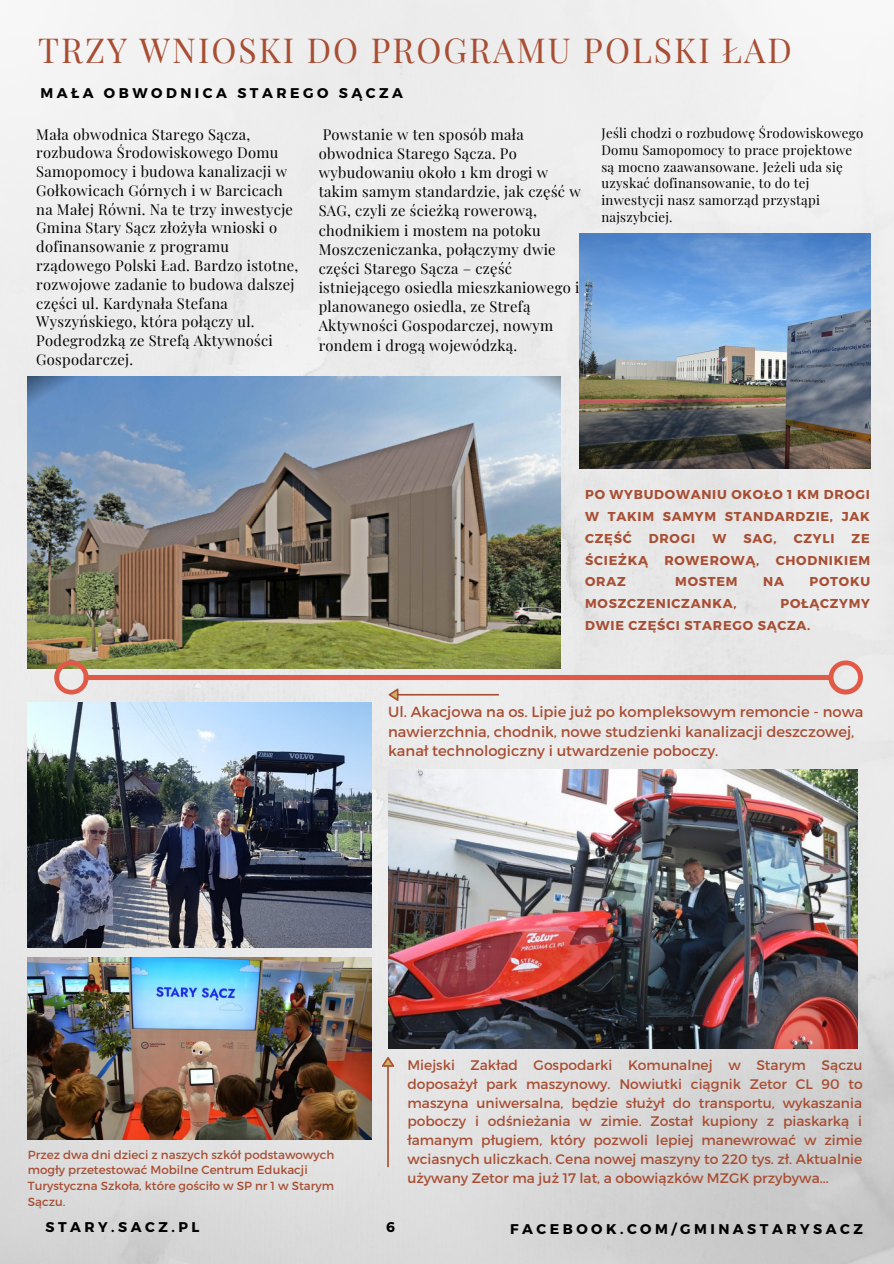
<style>
.page{position:relative;width:894px;height:1264px;background:#fff}
.page>*{position:absolute;margin:0;border:0;box-sizing:border-box;transform-origin:0 0}
.t1{font:33.75px "Playfair Display";letter-spacing:.06em;color:#a84e33}
.t2{font:14.7px/18.8px "Playfair Display";letter-spacing:.02em;color:#000}
.t3{font:14.7px/19.8px "Montserrat";color:#a84e33}
.t4{font:700 14.1px "Montserrat";letter-spacing:.25em;color:#000}
.t5{font:13.8px/18.9px "Montserrat";color:#a84e33;text-align:justify}
.t6{font:13.2px/17px "Playfair Display";letter-spacing:.02em;color:#000}
.t7{font:700 12.9px/21.9px "Montserrat";letter-spacing:.06em;color:#a84e33;text-align:justify}
.t8{font:11.85px/15.9px "Montserrat";color:#a84e33}
</style>
<div class="page">
<img style="left:0;top:0;width:893px;height:1263px">
<img style="left:28px;top:376px;width:532px;height:292px">
<svg style="left:381px;top:1056px;width:13px;height:111px"></svg>
<svg style="left:54px;top:660px;width:808px;height:41px;background:#dac8bb"></svg>
<img style="left:388px;top:769px;width:468px;height:279px">
<img style="left:28px;top:702px;width:343px;height:245px">
<img style="left:579px;top:233px;width:291px;height:235px">
<img style="left:28px;top:958px;width:343px;height:181px">
<p class="t1" style="left:38px;top:27px;width:754px">TRZY WNIOSKI DO PROGRAMU POLSKI ŁAD</p>
<p class="t4" style="left:40px;top:83px;width:364px">MAŁA OBWODNICA STAREGO SĄCZA</p>
<p class="t2" style="left:36px;top:124px;width:263px">Mała obwodnica Starego Sącza, rozbudowa Środowiskowego Domu<br>Samopomocy i budowa kanalizacji w<br>Gołkowicach Górnych i w Barcicach na Małej Równi. Na te trzy inwestycje<br>Gmina Stary Sącz złożyła wnioski o dofinansowanie z programu rządowego Polski Ład. Bardzo istotne, rozwojowe zadanie to budowa dalszej części ul. Kardynała Stefana<br>Wyszyńskiego, która połączy ul.<br>Podegrodzką ze Strefą Aktywności<br>Gospodarczej.</p>
<p class="t6" style="left:601px;top:124px;width:263px">Jeśli chodzi o rozbudowę Środowiskowego Domu Samopomocy to prace projektowe są mocno zaawansowane. Jeżeli uda się uzyskać dofinansowanie, to do tej inwestycji nasz samorząd przystąpi najszybciej.</p>
<p class="t2" style="left:318px;top:124px;width:263px;line-height:19.2px">Powstanie w ten sposób mała obwodnica Starego Sącza. Po wybudowaniu około 1 km drogi w takim samym standardzie, jak część w<br>SAG, czyli ze ścieżką rowerową, chodnikiem i mostem na potoku<br>Moszczeniczanka, połączymy dwie części Starego Sącza – część istniejącego osiedla mieszkaniowego i planowanego osiedla, ze Strefą<br>Aktywności Gospodarczej, nowym rondem i drogą wojewódzką.</p>
<p class="t7" style="left:585px;top:482px;width:286px">PO WYBUDOWANIU OKOŁO 1 KM DROGI W TAKIM SAMYM STANDARDZIE, JAK CZĘŚĆ</p>
<p class="t7" style="left:648px;top:526px;width:48px">DROGI</p>
<p class="t7" style="left:712px;top:526px;width:15px">W</p>
<p class="t7" style="left:743px;top:526px;width:35px">SAG,</p>
<p class="t7" style="left:793px;top:526px;width:42px">CZYLI</p>
<p class="t7" style="left:851px;top:526px;width:20px">ZE</p>
<p class="t7" style="left:585px;top:548px;width:64px">ŚCIEŻKĄ</p>
<p class="t7" style="left:664px;top:548px;width:96px">ROWEROWĄ,</p>
<p class="t7" style="left:775px;top:548px;width:96px">CHODNIKIEM</p>
<p class="t7" style="left:585px;top:570px;width:42px">ORAZ</p>
<p class="t7" style="left:675px;top:570px;width:64px">MOSTEM</p>
<p class="t7" style="left:763px;top:570px;width:22px">NA</p>
<p class="t7" style="left:809px;top:570px;width:62px">POTOKU</p>
<p class="t7" style="left:585px;top:592px;width:153px">MOSZCZENICZANKA,</p>
<p class="t7" style="left:585px;top:592px;width:286px;text-indent:195px">POŁĄCZYMY<br>DWIE CZĘŚCI STAREGO SĄCZA.</p>
<p class="t3" style="left:388px;top:700px;width:476px">Ul. Akacjowa na os. Lipie już po kompleksowym remoncie - nowa nawierzchnia, chodnik, nowe studzienki kanalizacji deszczowej, kanał technologiczny i utwardzenie poboczy.</p>
<p class="t8" style="left:28px;top:1145px;width:308px">Przez dwa dni dzieci z naszych szkół podstawowych mogły przetestować Mobilne Centrum Edukacji Turystyczna Szkoła, które gościło w SP nr 1 w Starym Sączu.</p>
<p class="t5" style="left:407px;top:1054px;width:456px">Miejski Zakład Gospodarki Komunalnej w Starym Sączu doposażył park maszynowy. Nowiutki ciągnik Zetor CL 90 to maszyna uniwersalna, będzie służył do transportu, wykaszania poboczy i odśnieżania w zimie. Został kupiony z piaskarką i łamanym pługiem, który pozwoli lepiej manewrować w zimie wciasnych uliczkach. Cena nowej maszyny to 220 tys. zł. Aktualnie używany Zetor ma już 17 lat, a obowiązków MZGK przybywa...</p>
<p class="t4" style="left:45px;top:1217px;width:155px">STARY.SACZ.PL</p>
<p class="t4" style="left:386px;top:1217px;width:10px">6</p>
<p class="t4" style="left:510px;top:1219px;width:354px">FACEBOOK.COM/GMINASTARYSACZ</p>
</div>
